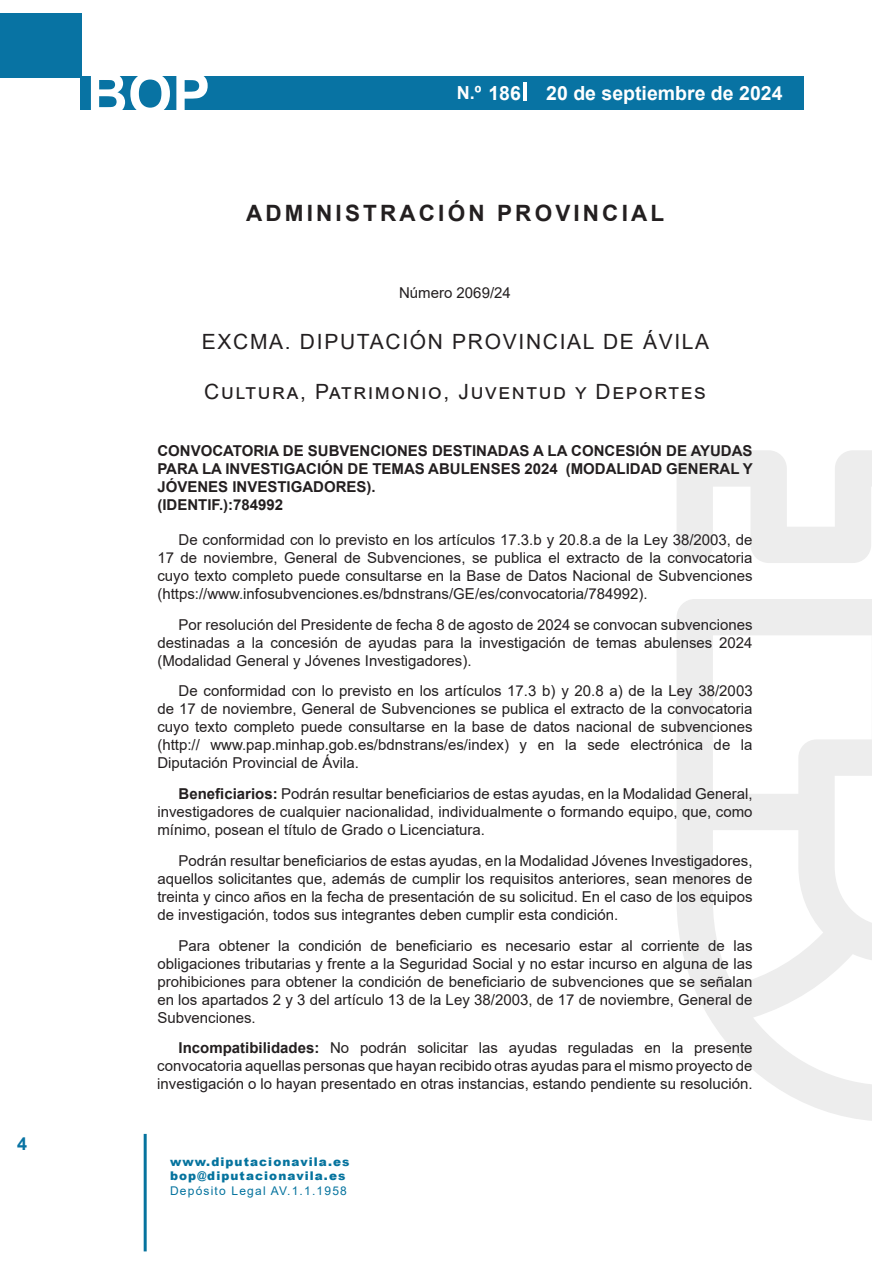
<style>
.page{position:relative;width:893px;height:1263px;background:#fff}
.page>*{position:absolute;margin:0;border:0;box-sizing:border-box;transform-origin:0 0}
.t1{font:700 57px "Arial";color:#fff}
.SECCION{font:700 22.5px "Arial";letter-spacing:.14em;color:#231f20}
.ENTIDAD{font:21px "Arial";letter-spacing:.08em;color:#231f20}
.ORGANISMO{font:21px "Arial MT2";letter-spacing:.08em;color:#231f20}
.t2{font:700 19.5px "Arial";color:#fff}
.t3{font:700 18px "Arial";color:#fff}
.t4{font:700 18px "Arial";color:#0873a3}
.TEXTO{font:15px/18px "Arial";color:#231f20;text-align:justify}
.TEXTO-2{font:15px/18px "Arial MT2";color:#231f20;text-align:justify}
.ANUNCIO_2{font:700 15px/18px "Arial";color:#231f20;text-align:justify}
.REFERENCIA{font:15px "Arial MT2";color:#231f20}
.t5{font:900 12px/14.4px "Arial";letter-spacing:.09em;color:#05739e}
.t6{font:12px "Arial MT2";letter-spacing:.1em;color:#05739e}
.s1{font-size:19.5px}
.s2{font-family:"Arial MT2"}
.s3{font-family:"Arial"}
.s4{font-family:"Arial Bold MT2"}
</style>
<div class="page">
<div style="left:0;top:13px;width:81px;height:64px;background:#0873a3"></div>
<div style="left:80px;top:77px;width:724px;height:33px;background:#0873a3"></div>
<hr style="left:144px;top:1134px;width:3px;height:117px;background:#05739e">
<hr style="left:524px;top:83px;width:3px;height:18px;background:#fff">
<svg style="left:677px;top:450px;width:195px;height:671px"></svg>
<p class="t4" style="left:17px;top:1131px;width:12px">4</p>
<h1 class="t1" style="left:87px;top:54px;width:125px">BOP</h1>
<p class="t3" style="left:457px;top:80px;width:65px">N.º <span class="s1">186</span></p>
<h3 class="t2" style="left:546px;top:80px;width:238px">20 de septiembre de 2024</h3>
<p class="SECCION" style="left:246px;top:197px;width:420px">ADMINISTRACIÓN PROVINCIAL</p>
<p class="REFERENCIA" style="left:399px;top:282px;width:113px">Número 2069/24</p>
<p class="ORGANISMO" style="left:202px;top:327px;width:509px">EXCMA. DIPUTACIÓN PROVINCIAL DE ÁVILA</p>
<p class="ENTIDAD" style="left:204px;top:378px;width:503px">Cultura, Patrimonio, Juventud y Deportes</p>
<p class="ANUNCIO_2" style="left:157px;top:442px;width:597px">CONVOCATORIA DE SUBVENCIONES DESTINADAS A LA CONCESIÓN DE AYUDAS PARA LA INVESTIGACIÓN DE TEMAS ABULENSES 2024 (MODALIDAD GENERAL Y JÓVENES INVESTIGADORES).</p>
<p class="ANUNCIO_2" style="left:157px;top:496px;width:127px">(IDENTIF.):784992</p>
<p class="TEXTO" style="left:157px;top:530px;width:597px;text-indent:21px">De conformidad con lo previsto en los artículos 17.3.b y 20.8.a de la Ley 38/2003, de 17 de noviembre, General de Subvenciones, se publica el extracto de la convocatoria <span class="s2">cuyo texto completo puede consultarse en la Base de Datos Nacional de Subvenciones </span>(https://www.infosubvenciones.es/bdnstrans/GE/es/convocatoria/784992).</p>
<p class="TEXTO-2" style="left:157px;top:615px;width:597px;text-indent:21px">Por resolución del Presidente de fecha 8 de agosto de 2024 se convocan subvenciones destinadas a la concesión de ayudas para la investigación de temas abulenses 2024 <span class="s3">(Modalidad General y Jóvenes Investigadores).</span></p>
<p class="TEXTO-2" style="left:157px;top:682px;width:597px;text-indent:21px">De conformidad con lo previsto en los artículos 17.3 b) y 20.8 a) de la Ley 38/2003 <span class="s3">de 17 de noviembre, General de Subvenciones se publica el extracto de la convocatoria </span>cuyo texto completo puede consultarse en la base de datos nacional de subvenciones (http:// www.pap.minhap.gob.es/bdnstrans/es/index) y en la sede electrónica de la Diputación Provincial de Ávila.</p>
<p class="TEXTO" style="left:157px;top:785px;width:597px;text-indent:21px"><span class="s4">Beneficiarios:</span> Podrán resultar beneficiarios de estas ayudas, en la Modalidad General, investigadores de cualquier nacionalidad, individualmente o formando equipo, que, como mínimo, posean el título de Grado o Licenciatura.</p>
<p class="TEXTO" style="left:157px;top:851px;width:597px;text-indent:21px">Podrán resultar beneficiarios de estas ayudas, en la Modalidad Jóvenes Investigadores, aquellos solicitantes que, además de cumplir los requisitos anteriores, sean menores de treinta y cinco años en la fecha de presentación de su solicitud. En el caso de los equipos de investigación, todos sus integrantes deben cumplir esta condición.</p>
<p class="TEXTO" style="left:157px;top:936px;width:597px;text-indent:21px">Para obtener la condición de beneficiario es necesario estar al corriente de las <span class="s2">obligaciones tributarias y frente a la Seguridad Social y no estar incurso en alguna de las </span>prohibiciones para obtener la condición de beneficiario de subvenciones que se señalan en los apartados 2 y 3 del artículo 13 de la Ley 38/2003, de 17 de noviembre, General de <span class="s2">Subvenciones.</span></p>
<p class="TEXTO" style="left:157px;top:1039px;width:597px;text-indent:21px"><span class="s4">Incompatibilidades:</span> <span class="s2">No podrán solicitar las ayudas reguladas en la presente </span>convocatoria aquellas personas que hayan recibido otras ayudas para el mismo proyecto de investigación o lo hayan presentado en otras instancias, estando pendiente su resolución.</p>
<p class="t5" style="left:170px;top:1154px;width:181px">www.diputacionavila.es bop@diputacionavila.es</p>
<p class="t6" style="left:170px;top:1182px;width:178px">Depósito Legal AV.1.1.1958</p>
</div>
